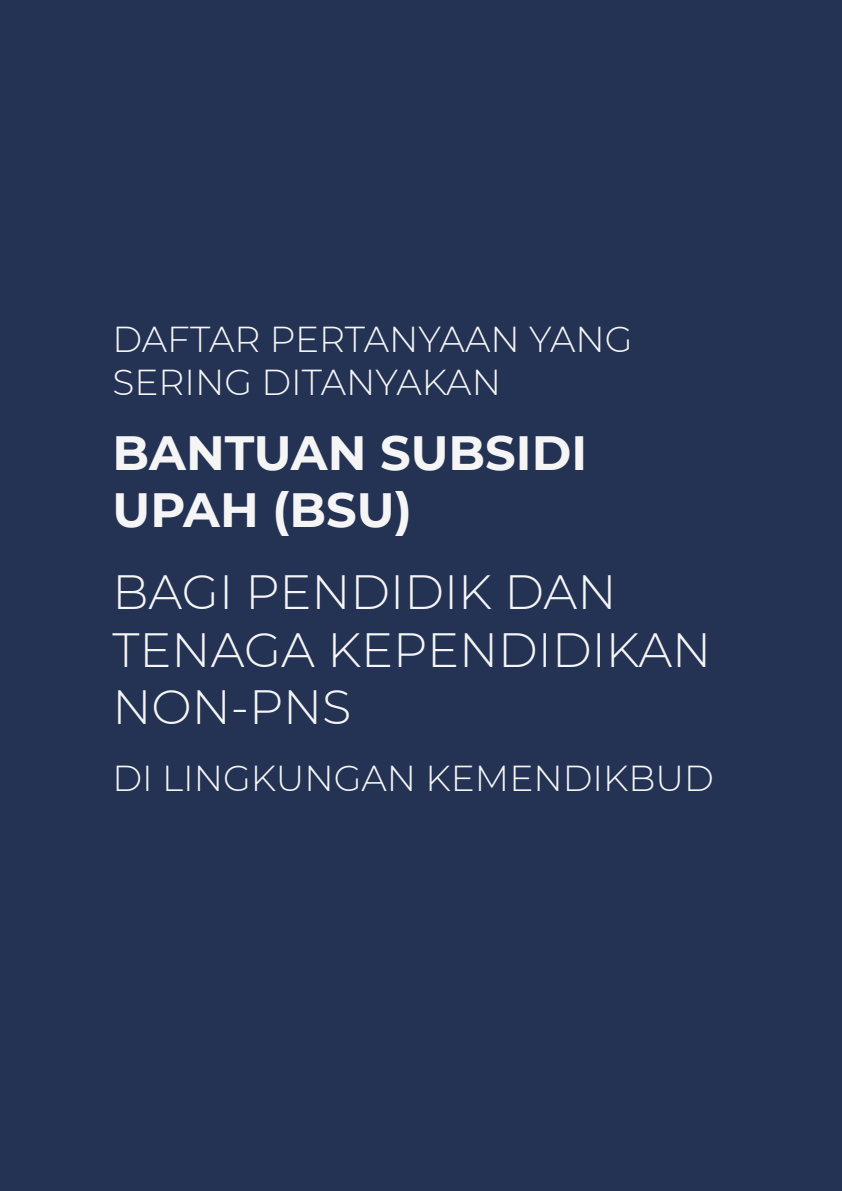
<style>
.page{position:relative;width:842px;height:1191px;background:#243353}
.page>*{position:absolute;margin:0;border:0;box-sizing:border-box;transform-origin:0 0}
.t1{font:300 48px/57.6px "Montserrat";color:#f5f5f6}
.t2{font:700 48px/57.6px "Montserrat";color:#f5f5f6}
.t3{font:300 36px/43.2px "Montserrat";color:#f5f5f6}
</style>
<div class="page">
<p class="t3" style="left:112px;top:316px;width:521px">DAFTAR PERTANYAAN YANG<br>SERING DITANYAKAN</p>
<h1 class="t2" style="left:112px;top:421px;width:476px">BANTUAN SUBSIDI<br>UPAH (BSU)</h1>
<h1 class="t1" style="left:112px;top:561px;width:600px">BAGI PENDIDIK DAN<br>TENAGA KEPENDIDIKAN<br>NON-PNS</h1>
<p class="t3" style="left:112px;top:756px;width:603px">DI LINGKUNGAN KEMENDIKBUD</p>
</div>
